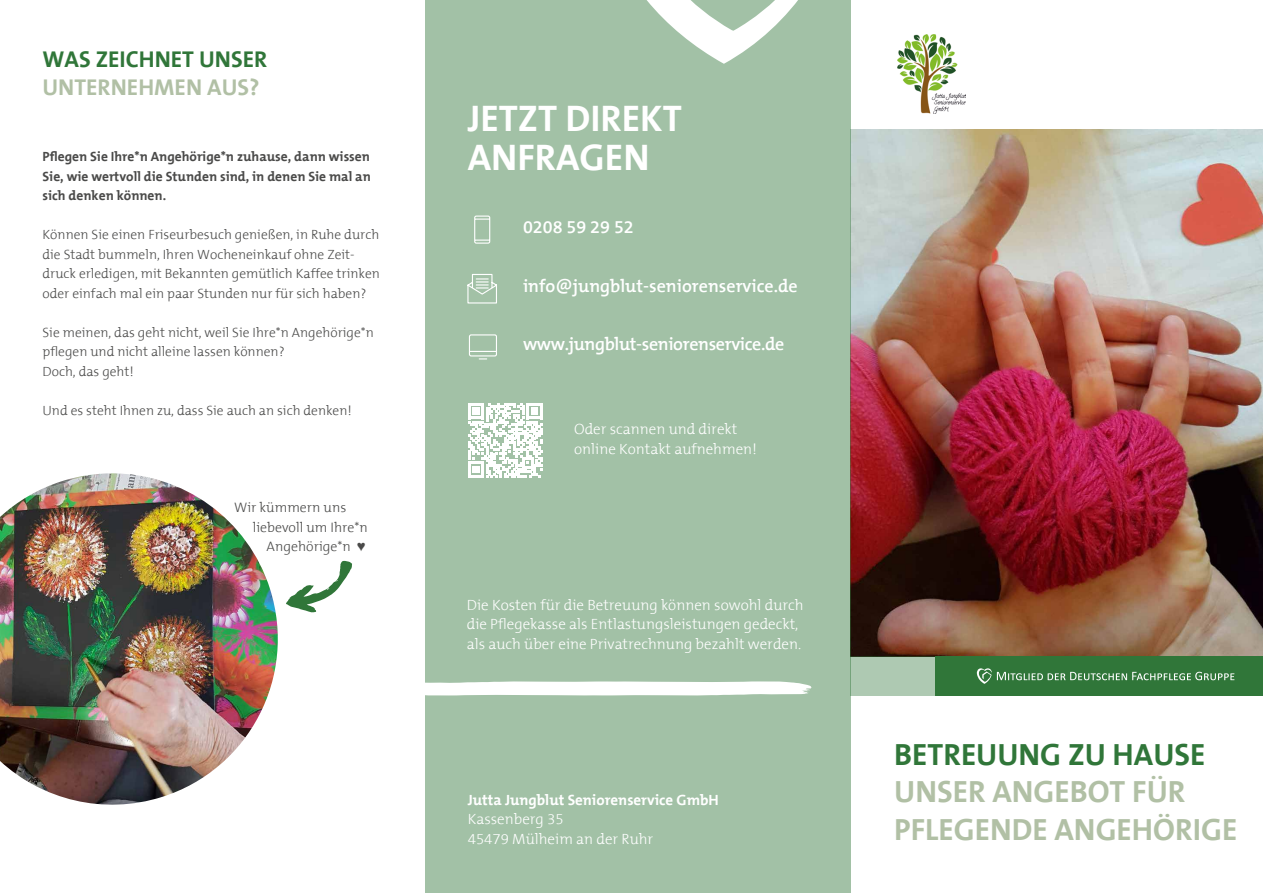
<style>
.page{position:relative;width:1263px;height:893px;background:#fff}
.page>*{position:absolute;margin:0;border:0;box-sizing:border-box;transform-origin:0 0}
.t1{font:700 37.5px/39px "The Mix B7";color:#fff}
.t2{font:700 31.05px/37.2px "The Mix B7";color:#b1c0a5}
.t3{font:700 31.05px "The Mix B7";color:#307639}
.t4{font:700 23.1px "The Mix B7";color:#307639}
.t5{font:700 23.1px "The Mix B7";color:#b1c0a5}
.t6{font:600 18px "The Mix B6";color:#fff}
.t7{font:600 18px "The Mix B6";letter-spacing:-.02em;color:#fff}
.t8{font:300 15px/19.5px "The Mix B3";color:#fff}
.t9{font:700 15px "The Mix B7";color:#fff}
.t10{font:300 13.95px "The Mix B3";color:#4a4a49}
.t11{font:300 13.5px/19.5px "The Mix B3";color:#4a4a49}
.t12{font:700 13.5px/19.5px "The Mix B7";color:#4a4a49;text-align:justify}
.s1{font-family:"Times New Roman";font-weight:400}
</style>
<div class="page">
<img style="left:0;top:473px;width:278px;height:332px">
<img style="left:850px;top:130px;width:413px;height:527px">
<div style="left:425px;top:0;width:425px;height:893px;background:#a2c1a6"></div>
<svg style="left:474px;top:215px;width:17px;height:29px"></svg>
<svg style="left:469px;top:334px;width:28px;height:26px"></svg>
<svg style="left:467px;top:274px;width:30px;height:30px"></svg>
<img style="left:897px;top:34px;width:69px;height:79px">
<div style="left:850px;top:657px;width:85px;height:39px;background:#aec9b2"></div>
<div style="left:935px;top:657px;width:328px;height:39px;background:#307639"></div>
<svg style="left:977px;top:668px;width:257px;height:16px"></svg>
<svg style="left:647px;top:0;width:151px;height:64px"></svg>
<svg style="left:468px;top:403px;width:74px;height:74px"></svg>
<svg style="left:425px;top:681px;width:387px;height:15px;background:#f2f6f2"></svg>
<svg style="left:286px;top:561px;width:66px;height:51px"></svg>
<h3 class="t4" style="left:43px;top:47px;width:226px">WAS ZEICHNET UNSER</h3>
<h3 class="t5" style="left:43px;top:75px;width:219px">UNTERNEHMEN AUS?</h3>
<p class="t12" style="left:43px;top:147px;width:330px">Pflegen Sie Ihre*n Angehörige*n zuhause, dann wissen Sie, wie wertvoll die Stunden sind, in denen Sie mal an sich denken können.</p>
<p class="t11" style="left:43px;top:226px;width:339px">Können Sie einen Friseurbesuch genießen, in Ruhe durch die Stadt bummeln, Ihren Wocheneinkauf ohne Zeit&shy;druck erledigen, mit Bekannten gemütlich Kaffee trinken oder einfach mal ein paar Stunden nur für sich haben?</p>
<p class="t11" style="left:43px;top:323px;width:333px">Sie meinen, das geht nicht, weil Sie Ihre*n Angehörige*n pflegen und nicht alleine lassen können?<br>Doch, das geht!</p>
<p class="t11" style="left:43px;top:401px;width:311px">Und es steht Ihnen zu, dass Sie auch an sich denken!</p>
<p class="t10" style="left:234px;top:500px;width:114px">Wir kümmern uns</p>
<p class="t10" style="left:253px;top:520px;width:117px">liebevoll um Ihre*n</p>
<p class="t10" style="left:267px;top:539px;width:100px">Angehörige*n <span class="s1">♥</span></p>
<h1 class="t1" style="left:468px;top:100px;width:216px">JETZT DIREKT<br>ANFRAGEN</h1>
<h3 class="t6" style="left:523px;top:218px;width:112px">0208 59 29 52</h3>
<h3 class="t6" style="left:523px;top:276px;width:276px">info@jungblut-seniorenservice.de</h3>
<h3 class="t7" style="left:523px;top:335px;width:263px">www.jungblut-seniorenservice.de</h3>
<p class="t8" style="left:574px;top:420px;width:184px">Oder scannen und direkt online Kontakt aufnehmen!</p>
<p class="t8" style="left:467px;top:596px;width:338px">Die Kosten für die Betreuung können sowohl durch die Pflegekasse als Entlastungsleistungen gedeckt, als auch über eine Privatrechnung bezahlt werden.</p>
<p class="t9" style="left:468px;top:792px;width:253px">Jutta Jungblut Seniorenservice GmbH</p>
<p class="t8" style="left:468px;top:810px;width:187px">Kassenberg 35<br>45479 Mülheim an der Ruhr</p>
<h2 class="t3" style="left:894px;top:738px;width:313px">BETREUUNG ZU HAUSE</h2>
<h2 class="t2" style="left:894px;top:774px;width:345px">UNSER ANGEBOT FÜR<br>PFLEGENDE ANGEHÖRIGE</h2>
</div>
